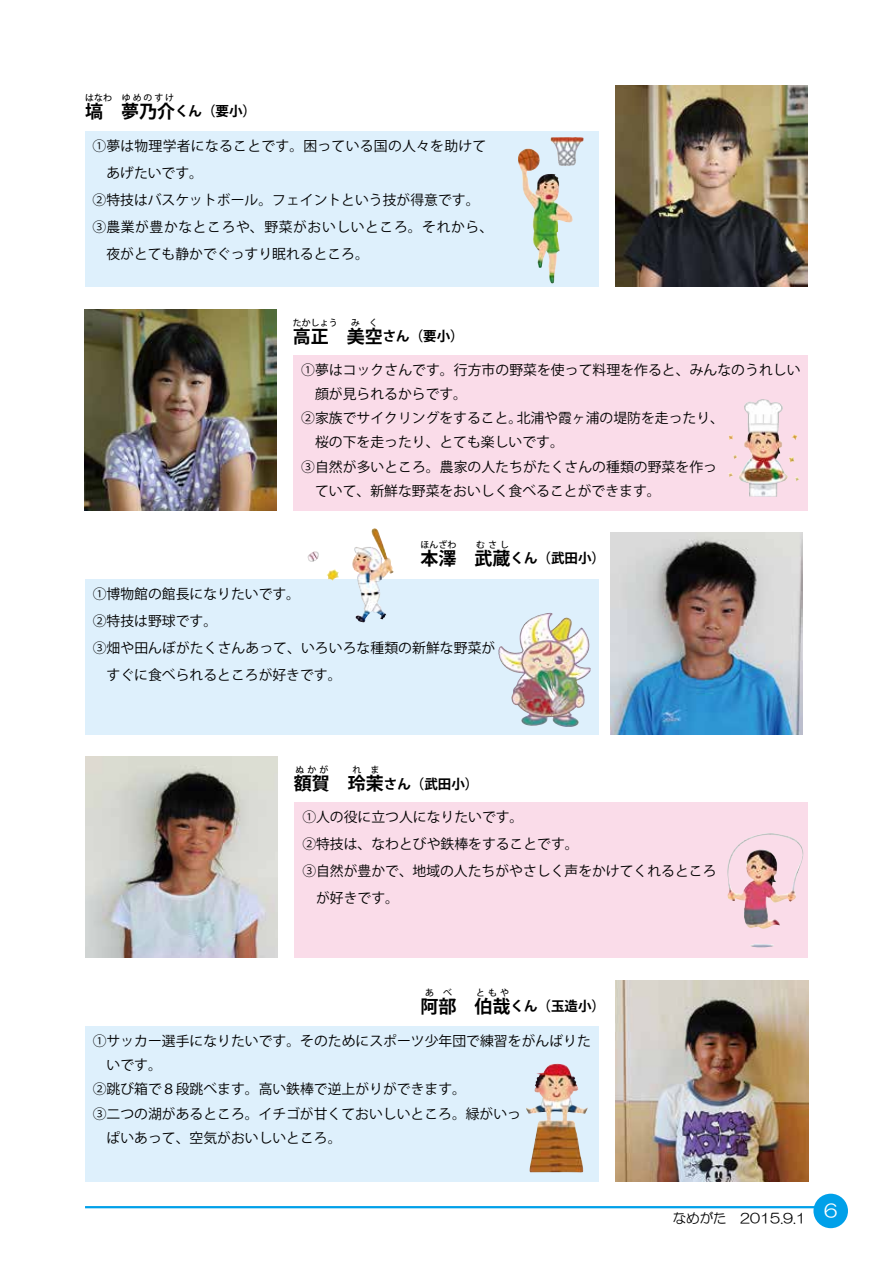
<style>
.page{position:relative;width:893px;height:1263px;background:#fff}
.page>*{position:absolute;margin:0;border:0;box-sizing:border-box;transform-origin:0 0}
.t1{font:700 18px "Koz Go Pro";color:#000}
.t2{font:13.8px "Koz Go Pro";color:#000}
.t3{font:13.8px "Koz Go Pro";letter-spacing:.02em;color:#000}
.t4{font:13.8px "Koz Go Pro";letter-spacing:.045em;color:#000}
.t5{font:700 13.5px "Koz Go Pro";color:#000}
.t6{font:13.5px "HG Maru Gothic MPRO";color:#000}
.t7{font:700 9px "Koz Go Pro";letter-spacing:.2em;color:#000}
.s1{font-size:18px}
</style>
<div class="page">
<hr style="left:85px;top:1206px;width:744px;height:2px;background:#00a0e9">
<div style="left:813px;top:1194px;width:35px;height:34px;background:#00a0e9;border-radius:50%"></div>
<img style="left:615px;top:85px;width:193px;height:202px">
<div style="left:85px;top:131px;width:513px;height:156px;background:#def0fc"></div>
<img style="left:610px;top:532px;width:193px;height:202px">
<div style="left:85px;top:579px;width:513px;height:155px;background:#def0fc"></div>
<img style="left:85px;top:757px;width:193px;height:201px">
<div style="left:295px;top:802px;width:513px;height:156px;background:#fadce9"></div>
<img style="left:616px;top:980px;width:192px;height:202px">
<div style="left:85px;top:1026px;width:513px;height:156px;background:#def0fc"></div>
<img style="left:84px;top:309px;width:193px;height:201px">
<div style="left:294px;top:355px;width:514px;height:155px;background:#fadce9"></div>
<img style="left:518px;top:137px;width:66px;height:147px">
<img style="left:499px;top:613px;width:92px;height:114px">
<img style="left:307px;top:528px;width:87px;height:94px">
<img style="left:526px;top:1063px;width:62px;height:109px">
<img style="left:727px;top:833px;width:77px;height:115px">
<img style="left:728px;top:399px;width:72px;height:98px">
<p class="t7" style="left:85px;top:92px;width:28px">はなわ</p>
<h1 class="t1" style="left:85px;top:100px;width:19px">塙</h1>
<p class="t7" style="left:122px;top:92px;width:54px">ゆめのすけ</p>
<p class="t5" style="left:139px;top:103px;width:118px"><span class="s1">乃介</span>くん（要小）</p>
<h1 class="t1" style="left:121px;top:100px;width:19px">夢</h1>
<p class="t3" style="left:93px;top:137px;width:395px">①夢は物理学者になることです。困っている国の人々を助けて</p>
<p class="t2" style="left:106px;top:164px;width:98px">あげたいです。</p>
<p class="t2" style="left:93px;top:191px;width:388px">②特技はバスケットボール。フェイントという技が得意です。</p>
<p class="t4" style="left:93px;top:218px;width:402px">③農業が豊かなところや、野菜がおいしいところ。それから、</p>
<p class="t2" style="left:106px;top:245px;width:264px">夜がとても静かでぐっすり眠れるところ。</p>
<p class="t7" style="left:293px;top:317px;width:46px">たかしょう</p>
<p class="t7" style="left:351px;top:317px;width:28px">み く</p>
<p class="t5" style="left:365px;top:327px;width:100px"><span class="s1">空</span>さん（要小）</p>
<h1 class="t1" style="left:293px;top:325px;width:73px">高正 美</h1>
<p class="t2" style="left:301px;top:361px;width:501px">①夢はコックさんです。行方市の野菜を使って料理を作ると、みんなのうれしい</p>
<p class="t2" style="left:315px;top:385px;width:154px">顔が見られるからです。</p>
<p class="t2" style="left:301px;top:409px;width:424px">②家族でサイクリングをすること。北浦や霞ヶ浦の堤防を走ったり、</p>
<p class="t2" style="left:315px;top:433px;width:250px">桜の下を走ったり、とても楽しいです。</p>
<p class="t2" style="left:301px;top:457px;width:417px">③自然が多いところ。農家の人たちがたくさんの種類の野菜を作っ</p>
<p class="t2" style="left:315px;top:482px;width:347px">ていて、新鮮な野菜をおいしく食べることができます。</p>
<p class="t7" style="left:421px;top:539px;width:37px">ほんざわ</p>
<p class="t7" style="left:476px;top:539px;width:34px">むさし</p>
<p class="t5" style="left:493px;top:549px;width:114px"><span class="s1">蔵</span>くん（武田小）</p>
<h1 class="t1" style="left:421px;top:546px;width:73px">本澤 武</h1>
<p class="t2" style="left:93px;top:585px;width:209px">①博物館の館長になりたいです。</p>
<p class="t2" style="left:93px;top:612px;width:126px">②特技は野球です。</p>
<p class="t2" style="left:93px;top:639px;width:404px">③畑や田んぼがたくさんあって、いろいろな種類の新鮮な野菜が</p>
<p class="t2" style="left:107px;top:666px;width:236px">すぐに食べられるところが好きです。</p>
<p class="t7" style="left:295px;top:764px;width:34px">ぬかが</p>
<p class="t7" style="left:352px;top:764px;width:28px">れ ま</p>
<p class="t5" style="left:366px;top:775px;width:114px"><span class="s1">茉</span>さん（武田小）</p>
<h1 class="t1" style="left:294px;top:772px;width:73px">額賀 玲</h1>
<p class="t2" style="left:302px;top:808px;width:223px">①人の役に立つ人になりたいです。</p>
<p class="t2" style="left:302px;top:835px;width:278px">②特技は、なわとびや鉄棒をすることです。</p>
<p class="t2" style="left:302px;top:862px;width:416px">③自然が豊かで、地域の人たちがやさしく声をかけてくれるところ</p>
<p class="t2" style="left:316px;top:889px;width:84px">が好きです。</p>
<p class="t7" style="left:425px;top:987px;width:28px">あ べ</p>
<p class="t7" style="left:476px;top:987px;width:34px">ともや</p>
<p class="t5" style="left:493px;top:997px;width:114px"><span class="s1">哉</span>くん（玉造小）</p>
<h1 class="t1" style="left:421px;top:995px;width:73px">阿部 伯</h1>
<p class="t2" style="left:93px;top:1032px;width:499px">①サッカー選手になりたいです。そのためにスポーツ少年団で練習をがんばりた</p>
<p class="t2" style="left:107px;top:1056px;width:57px">いです。</p>
<p class="t2" style="left:93px;top:1080px;width:375px">②跳び箱で８段跳べます。高い鉄棒で逆上がりができます。</p>
<p class="t2" style="left:93px;top:1105px;width:430px">③二つの湖があるところ。イチゴが甘くておいしいところ。緑がいっ</p>
<p class="t2" style="left:107px;top:1129px;width:236px">ぱいあって、空気がおいしいところ。</p>
<p class="t6" style="left:673px;top:1212px;width:166px">なめがた　2015.9.1 <sup>6</sup></p>
</div>
